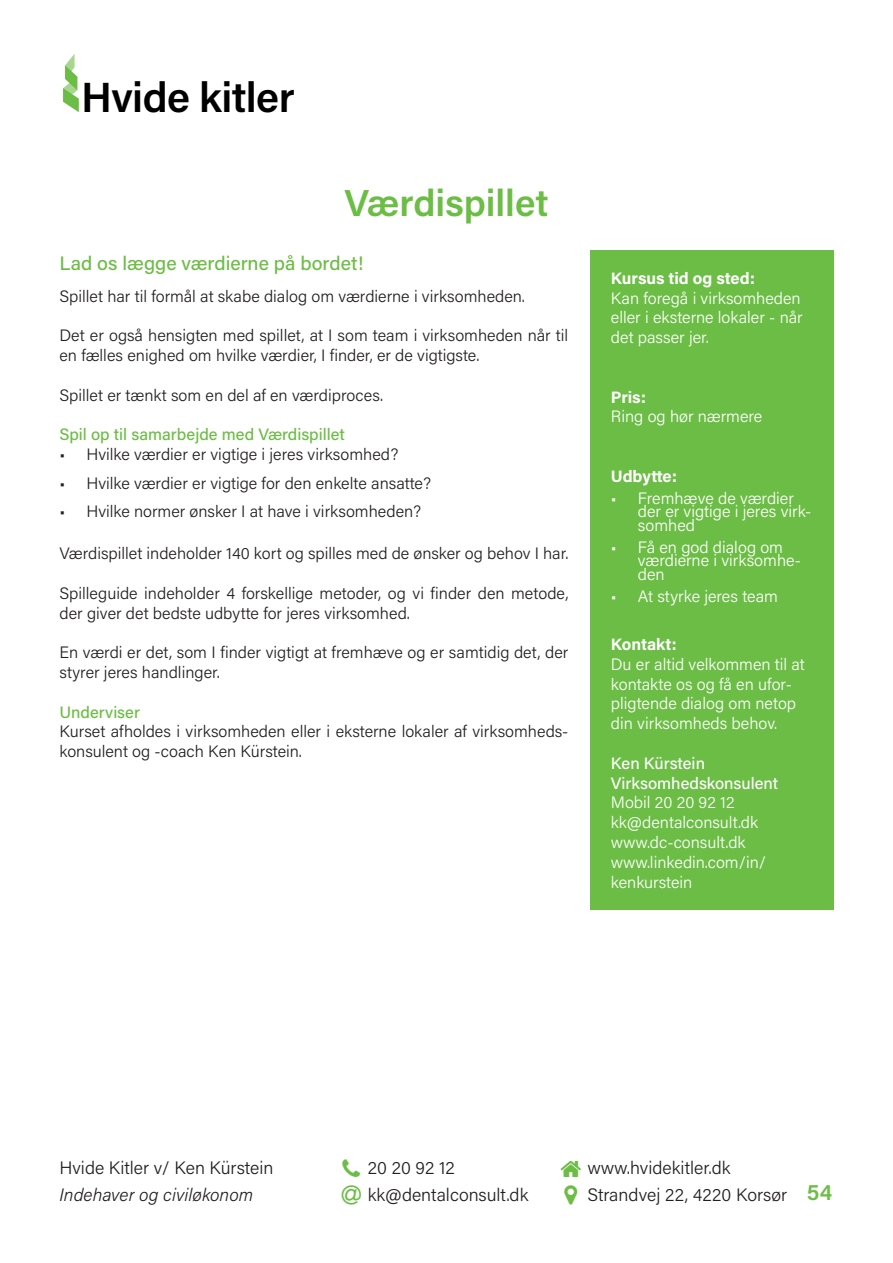
<style>
.page{position:relative;width:893px;height:1263px;background:#fff}
.page>*{position:absolute;margin:0;border:0;box-sizing:border-box;transform-origin:0 0}
.t1{font:600 42.15px "Acumin Pro";letter-spacing:-.015em;color:#000001}
.Overskrift{font:600 37.5px "Acumin Pro";color:#6cbd45}
.Underoverskrift{font:500 19.5px "Acumin Pro";color:#6cbd45}
.t2{font:300 18px/27px "Acumin Pro";color:#231f20}
.t3{font:italic 300 18px "Acumin Pro";color:#231f20}
.Brødtekst{font:300 16.5px/19.8px "Acumin Pro";color:#231f20}
.Faktabokse{font:300 16.5px/19.8px "Acumin Pro";color:#fff}
.UnderUnderoverskrift{font:500 16.5px "Acumin Pro";color:#6cbd45}
.Faktabokse-2{font:700 16.5px "Acumin Pro";letter-spacing:-.005em;color:#fff}
.Faktabokse-3{font:500 16.5px "Acumin Pro";color:#fff}
.s1{font-weight:600;font-size:22.5px;color:#6cbd45}
</style>
<div class="page">
<svg style="left:63px;top:54px;width:16px;height:58px"></svg>
<div style="left:590px;top:250px;width:243px;height:659px;background:#6cbd45"></div>
<h1 class="t1" style="left:81px;top:68px;width:215px">Hvide kitler</h1>
<p class="Overskrift" style="left:344px;top:176px;width:205px">Værdispillet</p>
<p class="Underoverskrift" style="left:60px;top:249px;width:305px">Lad os lægge værdierne på bordet!</p>
<p class="Brødtekst" style="left:60px;top:285px;width:467px">Spillet har til formål at skabe dialog om værdierne i virksomheden.</p>
<p class="Brødtekst" style="left:60px;top:325px;width:510px">Det er også hensigten med spillet, at I som team i virksomheden når til en fælles enighed om hvilke værdier, I finder, er de vigtigste.</p>
<p class="Brødtekst" style="left:60px;top:384px;width:325px">Spillet er tænkt som en del af en værdiproces.</p>
<p class="UnderUnderoverskrift" style="left:60px;top:423px;width:287px">Spil op til samarbejde med Værdispillet</p>
<p class="Brødtekst" style="left:60px;top:444px;width:340px">• Hvilke værdier er vigtige i jeres virksomhed?</p>
<p class="Brødtekst" style="left:60px;top:472px;width:373px">• Hvilke værdier er vigtige for den enkelte ansatte?</p>
<p class="Brødtekst" style="left:60px;top:500px;width:363px">• Hvilke normer ønsker I at have i virksomheden?</p>
<p class="Brødtekst" style="left:60px;top:543px;width:510px">Værdispillet indeholder 140 kort og spilles med de ønsker og behov I har.</p>
<p class="Brødtekst" style="left:60px;top:582px;width:510px">Spilleguide indeholder 4 forskellige metoder, og vi finder den metode, der giver det bedste udbytte for jeres virksomhed.</p>
<p class="Brødtekst" style="left:60px;top:642px;width:510px">En værdi er det, som I finder vigtigt at fremhæve og er samtidig det, der styrer jeres handlinger.</p>
<p class="UnderUnderoverskrift" style="left:60px;top:700px;width:82px">Underviser</p>
<p class="Brødtekst" style="left:60px;top:721px;width:510px">Kurset afholdes i virksomheden eller i eksterne lokaler af virksomheds&shy;konsulent og -coach Ken Kürstein.</p>
<p class="Faktabokse-2" style="left:611px;top:266px;width:146px">Kursus tid og sted:</p>
<p class="Faktabokse" style="left:611px;top:287px;width:193px">Kan foregå i virksomheden eller i eksterne lokaler - når det passer jer.</p>
<p class="Faktabokse-2" style="left:611px;top:385px;width:37px">Pris:</p>
<p class="Faktabokse" style="left:611px;top:406px;width:153px">Ring og hør nærmere</p>
<p class="Faktabokse-2" style="left:611px;top:464px;width:68px">Udbytte:</p>
<p class="Faktabokse" style="left:638px;top:491px;width:175px;line-height:13.5px;text-indent:-27px">• Fremhæve de værdier der er vigtige i jeres virk&shy;somhed</p>
<p class="Faktabokse" style="left:638px;top:540px;width:165px;line-height:13.5px;text-indent:-27px">• Få en god dialog om værdierne i virksomhe&shy;den</p>
<p class="Faktabokse" style="left:611px;top:586px;width:169px">• At styrke jeres team</p>
<p class="Faktabokse-2" style="left:611px;top:633px;width:67px">Kontakt:</p>
<p class="Faktabokse" style="left:611px;top:653px;width:196px">Du er altid velkommen til at kontakte os og få en ufor&shy;pligtende dialog om netop din virksomheds behov.</p>
<p class="Faktabokse-3" style="left:611px;top:752px;width:96px">Ken Kürstein</p>
<p class="Faktabokse-3" style="left:611px;top:771px;width:169px">Virksomhedskonsulent</p>
<p class="Faktabokse" style="left:611px;top:792px;width:125px">Mobil 20 20 92 12</p>
<p class="Faktabokse" style="left:611px;top:812px;width:149px">kk@dentalconsult.dk</p>
<p class="Faktabokse" style="left:611px;top:832px;width:136px">www.dc-consult.dk</p>
<p class="Faktabokse" style="left:611px;top:851px;width:157px">www.linkedin.com/in/ kenkurstein</p>
<p class="t2" style="left:60px;top:1154px;width:216px">Hvide Kitler v/ Ken Kürstein</p>
<p class="t3" style="left:60px;top:1182px;width:195px">Indehaver og civiløkonom</p>
<p class="t2" style="left:368px;top:1154px;width:162px">20 20 92 12 kk@dentalconsult.dk</p>
<p class="t2" style="left:587px;top:1154px;width:246px">www.hvidekitler.dk<br>Strandvej 22, 4220 Korsør <span class="s1">54</span></p>
</div>
